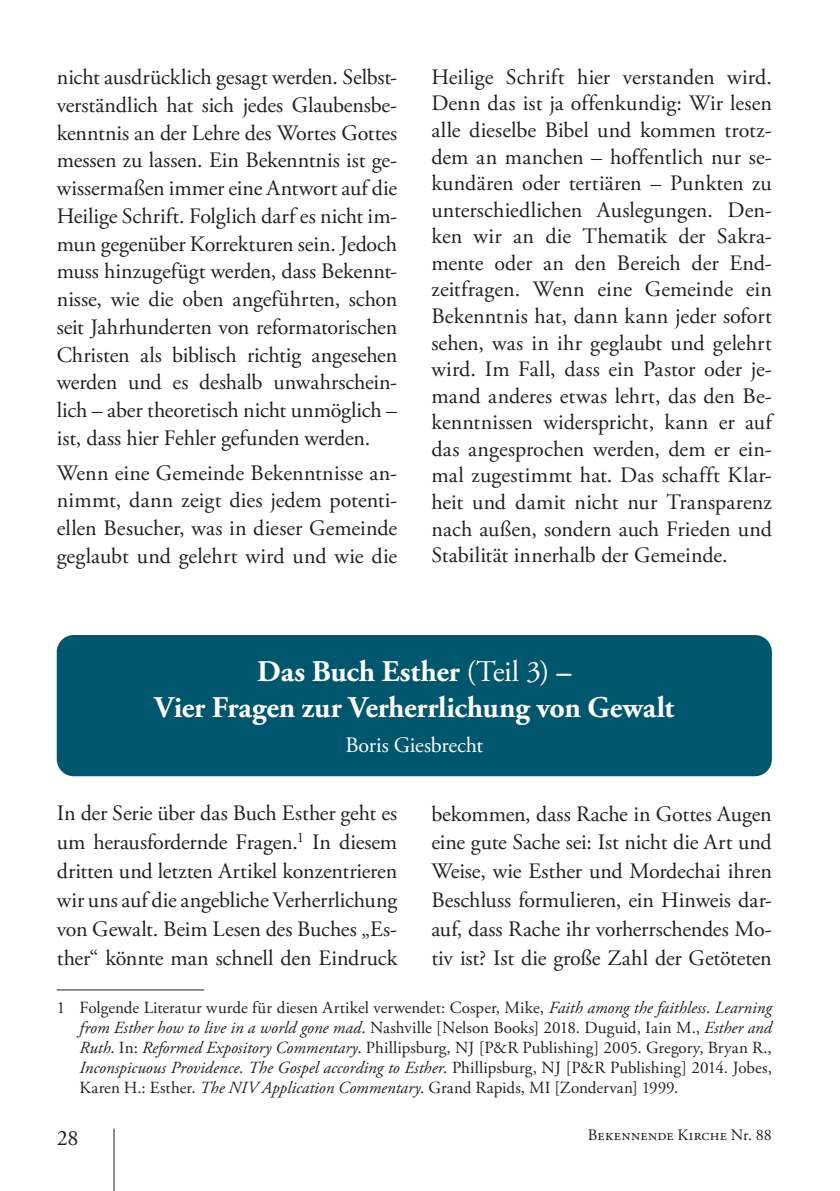
<style>
.page{position:relative;width:840px;height:1191px;background:#fff}
.page>*{position:absolute;margin:0;border:0;box-sizing:border-box;transform-origin:0 0}
.t1{font:700 30px/36px "Adobe Garamond Pro";letter-spacing:-.01em;color:#fff;text-align:center}
.t2{font:22px/26.6px "Adobe Garamond Pro";color:#231f20;text-align:justify}
.t3{font:22px "Adobe Garamond Pro";letter-spacing:-.02em;color:#fff}
.t4{font:17px/20px "Adobe Garamond Pro";letter-spacing:.005em;color:#231f20;text-align:justify}
.t5{font:16px "Adobe Garamond Pro";letter-spacing:.015em;color:#231f20}
.s1{font-weight:400}
.s2{font-style:italic}
</style>
<div class="page">
<hr style="left:113px;top:1128px;width:1px;height:63px;background:#231f20">
<hr style="left:57px;top:989px;width:147px;height:1px;background:#231f20">
<div style="left:57px;top:635px;width:714px;height:141px;background:#00566d;border-radius:17px"></div>
<p class="t2" style="left:57px;top:64px;width:342px;line-height:27.8px">nicht ausdrücklich gesagt werden. Selbst&shy;verständlich hat sich jedes Glaubensbe&shy;kenntnis an der Lehre des Wortes Gottes messen zu lassen. Ein Bekenntnis ist ge&shy;wissermaßen immer eine Antwort auf die Heilige Schrift. Folglich darf es nicht im&shy;mun gegenüber Korrekturen sein. Jedoch muss hinzugefügt werden, dass Bekennt&shy;nisse, wie die oben angeführten, schon seit Jahrhunderten von reformatorischen Christen als biblisch richtig angesehen werden und es deshalb unwahrschein&shy;lich – aber theoretisch nicht unmöglich – ist, dass hier Fehler gefunden werden.</p>
<p class="t2" style="left:57px;top:459px;width:342px;line-height:27.8px">Wenn eine Gemeinde Bekenntnisse an&shy;nimmt, dann zeigt dies jedem potenti&shy;ellen Besucher, was in dieser Gemeinde geglaubt und gelehrt wird und wie die</p>
<p class="t2" style="left:431px;top:64px;width:342px">Heilige Schrift hier verstanden wird.<br>Denn das ist ja offenkundig: Wir lesen alle dieselbe Bibel und kommen trotz&shy;dem an manchen – hoffentlich nur se&shy;kundären oder tertiären – Punkten zu unterschiedlichen Auslegungen. Den&shy;ken wir an die Thematik der Sakra&shy;mente oder an den Bereich der End&shy;zeitfragen. Wenn eine Gemeinde ein Bekenntnis hat, dann kann jeder sofort sehen, was in ihr geglaubt und gelehrt wird. Im Fall, dass ein Pastor oder je&shy;mand anderes etwas lehrt, das den Be&shy;kenntnissen widerspricht, kann er auf das angesprochen werden, dem er ein&shy;mal zugestimmt hat. Das schafft Klar&shy;heit und damit nicht nur Transparenz nach außen, sondern auch Frieden und Stabilität innerhalb der Gemeinde.</p>
<h1 class="t1" style="left:154px;top:654px;width:521px">Das Buch Esther <span class="s1">(Teil 3)</span> –<br>Vier Fragen zur Verherrlichung von Gewalt</h1>
<p class="t3" style="left:345px;top:731px;width:139px">Boris Giesbrecht</p>
<p class="t2" style="left:57px;top:800px;width:342px;line-height:28.8px">In der Serie über das Buch Esther geht es um herausfordernde Fragen.<sup>1</sup> In diesem dritten und letzten Artikel konzentrieren wir uns auf die angebliche Verherrlichung von Gewalt. Beim Lesen des Buches „Es&shy;ther“ könnte man schnell den Eindruck</p>
<p class="t4" style="left:79px;top:998px;width:693px;text-indent:-23px">1 Folgende Literatur wurde für diesen Artikel verwendet: Cosper, Mike, <span class="s2">Faith among the faithless</span>. <span class="s2">Learning from Esther how to live in a world gone mad</span>. Nashville [Nelson Books] 2018. Duguid, Iain M., <span class="s2">Esther and Ruth</span>. In: <span class="s2">Reformed Expository Commentary</span>. Phillipsburg, NJ [P&amp;R Publishing] 2005. Gregory, Bryan R., <span class="s2">Inconspicuous Providence</span>. <span class="s2">The Gospel according to Esther</span>. Phillipsburg, NJ [P&amp;R Publishing] 2014. Jobes, Karen H.: Esther. <span class="s2">The NIV Application Commentary</span>. Grand Rapids, MI [Zondervan] 1999.</p>
<p class="t2" style="left:431px;top:800px;width:342px;line-height:28.8px">bekommen, dass Rache in Gottes Augen eine gute Sache sei: Ist nicht die Art und Weise, wie Esther und Mordechai ihren Beschluss formulieren, ein Hinweis dar&shy;auf, dass Rache ihr vorherrschendes Mo&shy;tiv ist? Ist die große Zahl der Getöteten</p>
<p class="t2" style="left:57px;top:1125px;width:23px">28</p>
<p class="t5" style="left:587px;top:1125px;width:185px">Bekennende Kirche Nr. 88</p>
</div>
